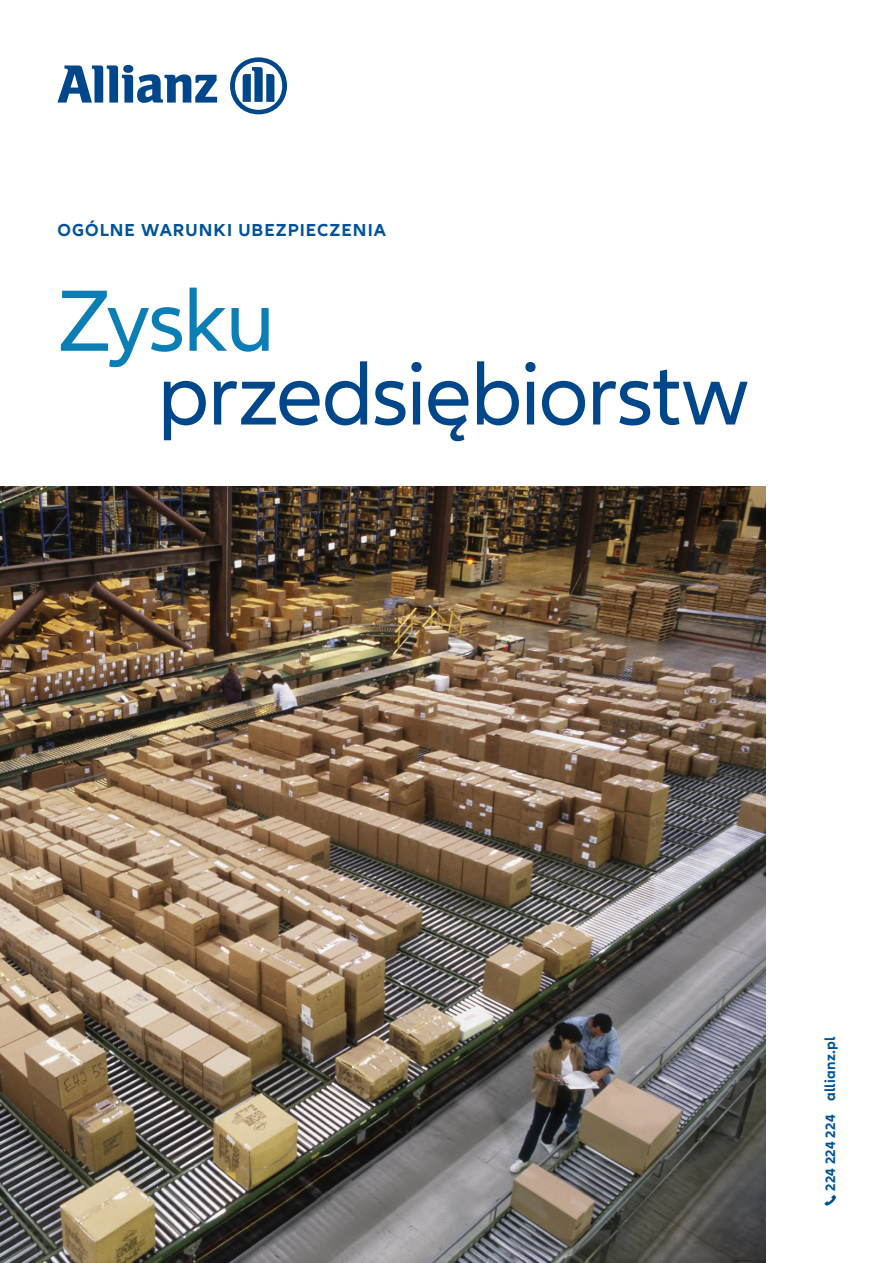
<style>
.page{position:relative;width:893px;height:1263px;background:#fff}
.page>*{position:absolute;margin:0;border:0;box-sizing:border-box;transform-origin:0 0}
.t1{font:90px "Allianz Neo";letter-spacing:-.02em;color:#00468b}
.t2{font:90px "Allianz Neo";letter-spacing:-.02em;color:#0b7fb5}
.t3{font:700 18px "Allianz Neo";letter-spacing:.06em;color:#00539b}
.t4{font:700 15px "Allianz Neo";letter-spacing:.015em;color:#00539b}
.s1{font-size:14.1px}
</style>
<div class="page">
<img style="left:0;top:486px;width:765px;height:777px">
<svg style="left:824px;top:1195px;width:12px;height:11px"></svg>
<svg style="left:57px;top:65px;width:160px;height:38px"></svg>
<svg style="left:230px;top:57px;width:57px;height:57px"></svg>
<p class="t3" style="left:57px;top:219px;width:330px">OGÓLNE WARUNKI UBEZPIECZENIA</p>
<h1 class="t2" style="left:57px;top:270px;width:219px">Zysku</h1>
<h1 class="t1" style="left:157px;top:343px;width:593px">przedsiębiorstw</h1>
<p class="t4" style="left:821px;top:1191px;width:156px;rotate:-90deg"><span class="s1">224 224 224</span> allianz.pl</p>
</div>
